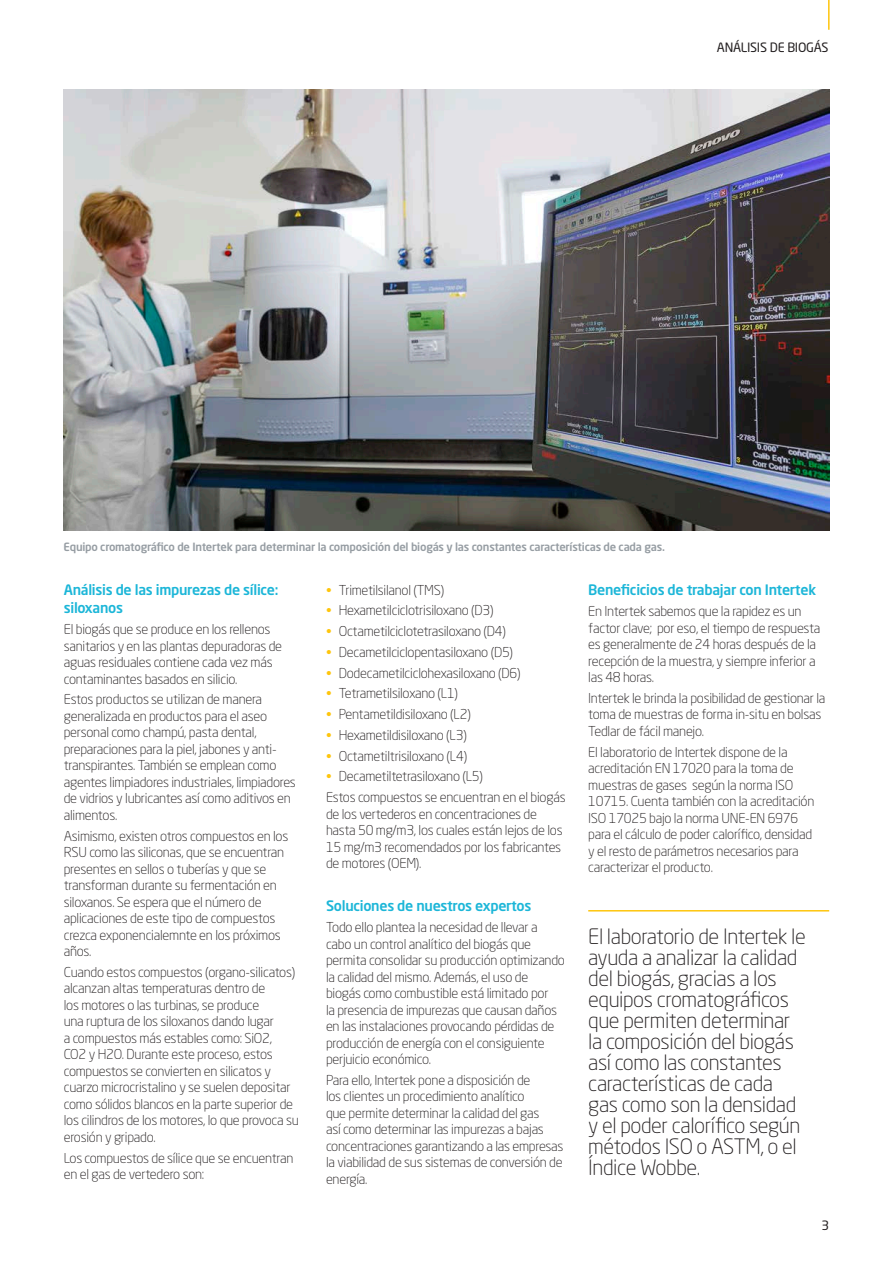
<style>
.page{position:relative;width:893px;height:1263px;background:#fff}
.page>*{position:absolute;margin:0;border:0;box-sizing:border-box;transform-origin:0 0}
.Body_Text{font:300 21px/21px "Neo Sans Std";letter-spacing:-.02em;color:#231f20}
.Bullet_Text{font:500 14.25px/18px "Neo Sans Std";letter-spacing:-.02em;color:#1cb6d8}
.Bullet_Text-2{font:300 13.5px/16.5px "Neo Sans Std";letter-spacing:-.02em;color:#231f20}
.Folio{font:12.75px "Neo Sans Std";letter-spacing:-.02em;color:#231f20}
.t1{font:500 11.25px "Neo Sans Std";letter-spacing:-.02em;color:#969da3}
.s1{color:#fec50d}
</style>
<div class="page">
<hr style="left:828px;top:0;width:2px;height:30px;background:#fec50d">
<img style="left:64px;top:89px;width:765px;height:441px">
<hr style="left:588px;top:910px;width:241px;height:1px;background:#fec50d">
<p class="Folio" style="left:717px;top:40px;width:113px">ANÁLISIS DE BIOGÁS</p>
<p class="t1" style="left:63px;top:540px;width:603px">Equipo cromatográfico de Intertek para determinar la composición del biogás y las constantes características de cada gas.</p>
<p class="Bullet_Text" style="left:64px;top:581px;width:216px">Análisis de las impurezas de sílice: siloxanos</p>
<p class="Bullet_Text-2" style="left:64px;top:621px;width:220px">El biogás que se produce en los rellenos sanitarios y en las plantas depuradoras de aguas residuales contiene cada vez más contaminantes basados en silicio.</p>
<p class="Bullet_Text-2" style="left:64px;top:691px;width:234px">Estos productos se utilizan de manera generalizada en productos para el aseo personal como champú, pasta dental, preparaciones para la piel, jabones y anti&shy;transpirantes. También se emplean como agentes limpiadores industriales, limpiadores de vidrios y lubricantes así como aditivos en alimentos.</p>
<p class="Bullet_Text-2" style="left:64px;top:827px;width:226px">Asimismo, existen otros compuestos en los RSU como las siliconas, que se encuentran presentes en sellos o tuberías y que se transforman durante su fermentación en siloxanos. Se espera que el número de aplicaciones de este tipo de compuestos crezca exponencialemnte en los próximos años.</p>
<p class="Bullet_Text-2" style="left:64px;top:963px;width:237px">Cuando estos compuestos (organo-silicatos) alcanzan altas temperaturas dentro de<br>los motores o las turbinas, se produce<br>una ruptura de los siloxanos dando lugar<br>a compuestos más estables como: SiO2,<br>CO2 y H2O. Durante este proceso, estos compuestos se convierten en silicatos y cuarzo microcristalino y se suelen depositar como sólidos blancos en la parte superior de los cilindros de los motores, lo que provoca su erosión y gripado.</p>
<p class="Bullet_Text-2" style="left:64px;top:1149px;width:231px">Los compuestos de sílice que se encuentran en el gas de vertedero son:</p>
<p class="Bullet_Text-2" style="left:326px;top:581px;width:120px"><span class="s1">•</span> Trimetilsilanol (TMS)</p>
<p class="Bullet_Text-2" style="left:326px;top:602px;width:169px"><span class="s1">•</span> Hexametilciclotrisiloxano (D3)</p>
<p class="Bullet_Text-2" style="left:326px;top:623px;width:181px"><span class="s1">•</span> Octametilciclotetrasiloxano (D4)</p>
<p class="Bullet_Text-2" style="left:326px;top:644px;width:189px"><span class="s1">•</span> Decametilciclopentasiloxano (D5)</p>
<p class="Bullet_Text-2" style="left:326px;top:664px;width:196px"><span class="s1">•</span> Dodecametilciclohexasiloxano (D6)</p>
<p class="Bullet_Text-2" style="left:326px;top:685px;width:134px"><span class="s1">•</span> Tetrametilsiloxano (L1)</p>
<p class="Bullet_Text-2" style="left:326px;top:706px;width:146px"><span class="s1">•</span> Pentametildisiloxano (L2)</p>
<p class="Bullet_Text-2" style="left:326px;top:727px;width:142px"><span class="s1">•</span> Hexametildisiloxano (L3)</p>
<p class="Bullet_Text-2" style="left:326px;top:747px;width:143px"><span class="s1">•</span> Octametiltrisiloxano (L4)</p>
<p class="Bullet_Text-2" style="left:326px;top:768px;width:159px"><span class="s1">•</span> Decametiltetrasiloxano (L5)</p>
<p class="Bullet_Text-2" style="left:326px;top:789px;width:241px">Estos compuestos se encuentran en el biogás de los vertederos en concentraciones de hasta 50 mg/m3, los cuales están lejos de los 15 mg/m3 recomendados por los fabricantes de motores (OEM).</p>
<p class="Bullet_Text" style="left:326px;top:897px;width:207px">Soluciones de nuestros expertos</p>
<p class="Bullet_Text-2" style="left:326px;top:919px;width:240px">Todo ello plantea la necesidad de llevar a cabo un control analítico del biogás que permita consolidar su producción optimizando la calidad del mismo. Además, el uso de biogás como combustible está limitado por<br>la presencia de impurezas que causan daños en las instalaciones provocando pérdidas de producción de energía con el consiguiente perjuicio económico.</p>
<p class="Bullet_Text-2" style="left:326px;top:1071px;width:239px">Para ello, Intertek pone a disposición de<br>los clientes un procedimiento analítico<br>que permite determinar la calidad del gas<br>así como determinar las impurezas a bajas concentraciones garantizando a las empresas la viabilidad de sus sistemas de conversión de energía.</p>
<p class="Bullet_Text" style="left:588px;top:581px;width:229px">Beneficicios de trabajar con Intertek</p>
<p class="Bullet_Text-2" style="left:588px;top:603px;width:234px">En Intertek sabemos que la rapidez es un factor clave; por eso, el tiempo de respuesta es generalmente de 24 horas después de la recepción de la muestra, y siempre inferior a las 48 horas.</p>
<p class="Bullet_Text-2" style="left:588px;top:689px;width:239px">Intertek le brinda la posibilidad de gestionar la toma de muestras de forma in-situ en bolsas<br>Tedlar de fácil manejo.</p>
<p class="Bullet_Text-2" style="left:588px;top:743px;width:228px">El laboratorio de Intertek dispone de la acreditación EN 17020 para la toma de muestras de gases según la norma ISO 10715. Cuenta también con la acreditación ISO 17025 bajo la norma UNE-EN 6976 para el cálculo de poder calorífico, densidad y el resto de parámetros necesarios para caracterizar el producto.</p>
<p class="Body_Text" style="left:588px;top:926px;width:219px">El laboratorio de Intertek le ayuda a analizar la calidad del biogás, gracias a los equipos cromatográficos que permiten determinar la composición del biogás así como las constantes características de cada gas como son la densidad y el poder calorífico según métodos ISO o ASTM, o el<br>Índice Wobbe.</p>
<p class="Folio" style="left:821px;top:1218px;width:9px">3</p>
</div>
